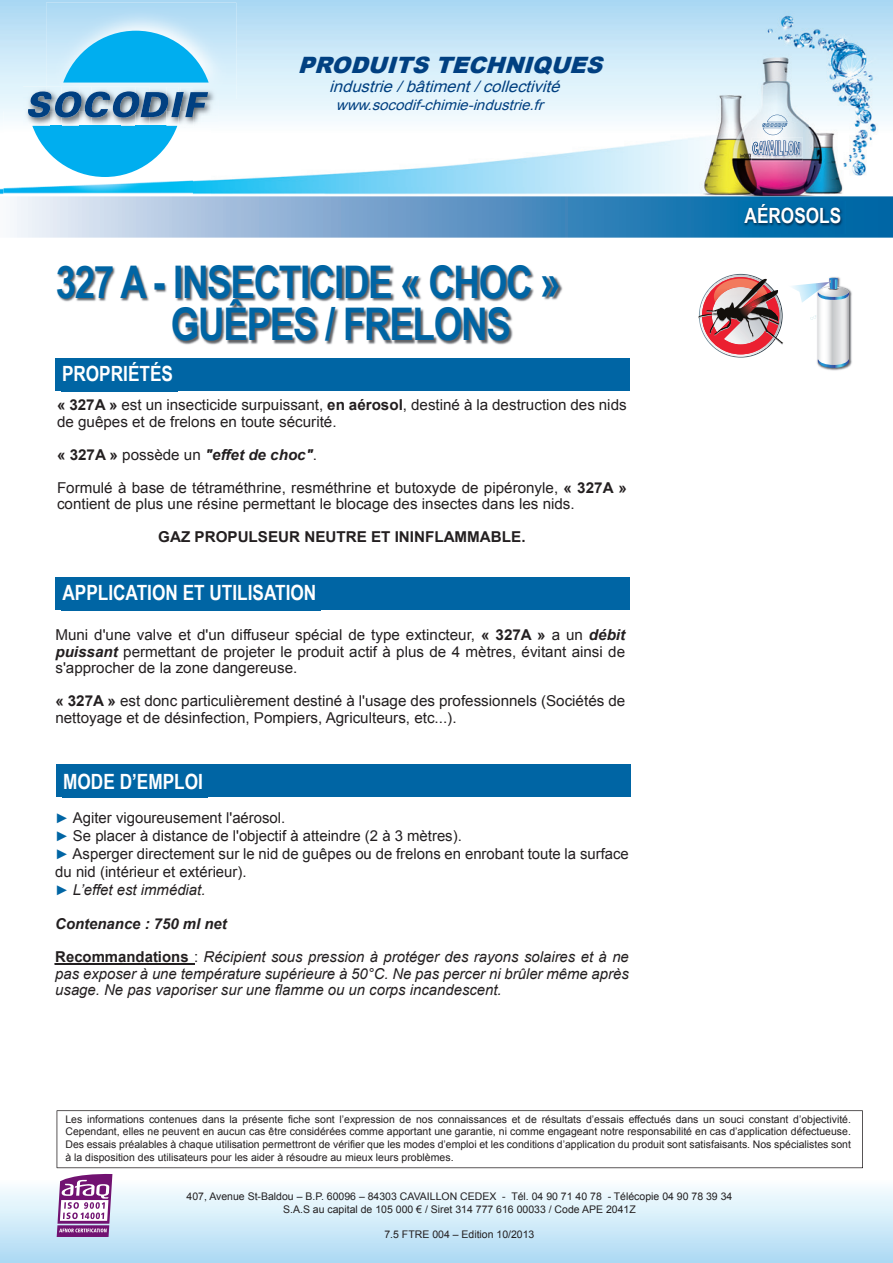
<style>
.page{position:relative;width:893px;height:1263px;background:#fff}
.page>*{position:absolute;margin:0;border:0;box-sizing:border-box;transform-origin:0 0}
.t1{font:700 45px/42px "Arial Narrow";letter-spacing:-.03em;color:#0065a4}
.t2{font:italic 900 22.5px "Arial";color:#014081}
.t3{font:700 21px "Arial Narrow";color:#fff}
.t4{font:italic 15.9px "Arial";color:#014081;scale:1.04 1}
.t5{font:15px/16.5px "Arial";color:#231f20}
.t6{font:italic 15px/16.5px "Arial";color:#231f20;text-align:justify}
.t7{font:italic 700 15px "Arial";color:#231f20}
.t8{font:700 15px "Arial";color:#231f20}
.t9{font:italic 14.4px "Arial";color:#014081;scale:1.04 1}
.t10{font:10.5px/12.6px "Arial";color:#231f20;text-align:center}
.s1{font-weight:700}
.s2{font-style:normal}
.s3{font-weight:400;font-style:normal}
.s4{font-weight:700;font-style:italic}
.s5{font-size:13.95px;color:#0065a4}
.s6{font-style:italic}
.s7{font-weight:700;font-style:normal}
</style>
<div class="page">
<img style="left:0;top:0;width:893px;height:48px">
<img style="left:0;top:48px;width:28px;height:147px">
<img style="left:210px;top:48px;width:683px;height:148px">
<img style="left:193px;top:179px;width:17px;height:15px">
<img style="left:751px;top:138px;width:52px;height:23px">
<svg style="left:752px;top:115px;width:48px;height:40px"></svg>
<img style="left:46px;top:3px;width:190px;height:96px">
<img style="left:4px;top:111px;width:189px;height:84px">
<img style="left:23px;top:86px;width:27px;height:42px">
<img style="left:50px;top:118px;width:41px;height:8px">
<img style="left:91px;top:118px;width:17px;height:8px">
<img style="left:108px;top:118px;width:72px;height:8px">
<img style="left:180px;top:87px;width:38px;height:40px">
<svg style="left:32px;top:126px;width:161px;height:51px"></svg>
<svg style="left:28px;top:31px;width:181px;height:87px;background:#67b6db"></svg>
<svg style="left:0;top:963px;width:893px;height:300px"></svg>
<svg style="left:57px;top:1110px;width:806px;height:58px"></svg>
<svg style="left:14px;top:196px;width:879px;height:42px;background:#70a3cc"></svg>
<img style="left:738px;top:202px;width:108px;height:32px">
<img style="left:822px;top:289px;width:30px;height:82px">
<div style="left:55px;top:577px;width:574px;height:33px;background:#0065a4"></div>
<img style="left:62px;top:610px;width:259px;height:1px">
<div style="left:55px;top:358px;width:574px;height:33px;background:#0065a4"></div>
<img style="left:61px;top:391px;width:116px;height:1px">
<img style="left:57px;top:266px;width:506px;height:79px">
<div style="left:56px;top:764px;width:574px;height:33px;background:#0065a4"></div>
<img style="left:62px;top:797px;width:145px;height:1px">
<svg style="left:55px;top:963px;width:140px;height:2px"></svg>
<svg style="left:698px;top:274px;width:151px;height:94px"></svg>
<svg style="left:57px;top:1173px;width:55px;height:64px"></svg>
<img style="left:758px;top:140px;width:36px;height:15px">
<h2 class="t2" style="left:298px;top:49px;width:314px">PRODUITSTECHNIQUES</h2>
<p class="t4" style="left:329px;top:76px;width:229px">industrie/bâtiment/collectivité</p>
<p class="t9" style="left:336px;top:95px;width:206px">www.socodif-chimie-industrie.fr</p>
<h1 class="t1" style="left:171px;top:259px;width:391px;text-indent:-115px">327 A - INSECTICIDE « CHOC »<br>GUÊPES / FRELONS</h1>
<h3 class="t3" style="left:62px;top:358px;width:113px">PROPRIÉTÉS</h3>
<p class="t5" style="left:57px;top:397px;width:571px"><span class="s1">« 327A »</span> est un insecticide surpuissant, <span class="s1">en aérosol</span>, destiné à la destruction des nids de guêpes et de frelons en toute sécurité.</p>
<p class="t7" style="left:57px;top:444px;width:262px"><span class="s2">« 327A »</span> <span class="s3">possède un</span> "effet de choc"<span class="s3">.</span></p>
<p class="t5" style="left:57px;top:479px;width:571px">Formulé à base de tétraméthrine, resméthrine et butoxyde de pipéronyle, <span class="s1">« 327A » </span>contient de plus une résine permettant le blocage des insectes dans les nids.</p>
<p class="t8" style="left:158px;top:527px;width:369px">GAZ PROPULSEUR NEUTRE ET ININFLAMMABLE.</p>
<h3 class="t3" style="left:62px;top:577px;width:255px">APPLICATION ET UTILISATION</h3>
<p class="t5" style="left:55px;top:627px;width:571px;text-align:justify">Muni d'une valve et d'un diffuseur spécial de type extincteur, <span class="s1">« 327A »</span> a un <span class="s4">débit puissant</span> permettant de projeter le produit actif à plus de 4 mètres, évitant ainsi de s'approcher de la zone dangereuse.</p>
<p class="t5" style="left:55px;top:693px;width:571px"><span class="s1">« 327A »</span> est donc particulièrement destiné à l'usage des professionnels (Sociétés de nettoyage et de désinfection, Pompiers, Agriculteurs, etc...).</p>
<h3 class="t3" style="left:63px;top:765px;width:141px">MODE D’EMPLOI</h3>
<p class="t5" style="left:55px;top:809px;width:575px;line-height:18px"><span class="s5">►</span> Agiter vigoureusement l'aérosol.<br><span class="s5">►</span> Se placer à distance de l'objectif à atteindre (2 à 3 mètres).<br><span class="s5">►</span> Asperger directement sur le nid de guêpes ou de frelons en enrobant toute la surface du nid (intérieur et extérieur).<br><span class="s5">►</span> <span class="s6">L’effet est immédiat.</span></p>
<p class="t7" style="left:55px;top:914px;width:173px">Contenance : 750 ml net</p>
<p class="t6" style="left:55px;top:949px;width:575px"><span class="s7">Recommandations</span> <span class="s2">:</span> Récipient sous pression à protéger des rayons solaires et à ne pas exposer à une température supérieure à 50°C. Ne pas percer ni brûler même après usage. Ne pas vaporiser sur une flamme ou un corps incandescent.</p>
<h3 class="t3" style="left:745px;top:200px;width:98px">AÉROSOLS</h3>
<p class="t10" style="left:65px;top:1113px;width:787px;text-align:justify">Les informations contenues dans la présente fiche sont l’expression de nos connaissances et de résultats d’essais effectués dans un souci constant d’objectivité.<br>Cependant, elles ne peuvent en aucun cas être considérées comme apportant une garantie, ni comme engageant notre responsabilité en cas d’application défectueuse.<br>Des essais préalables à chaque utilisation permettront de vérifier que les modes d’emploi et les conditions d’application du produit sont satisfaisants. Nos spécialistes sont à la disposition des utilisateurs pour les aider à résoudre au mieux leurs problèmes.</p>
<p class="t10" style="left:187px;top:1190px;width:547px">407, Avenue St-Baldou – B.P. 60096 – 84303 CAVAILLON CEDEX - Tél. 04 90 71 40 78 - Télécopie 04 90 78 39 34<br>S.A.S au capital de 105 000 € / Siret 314 777 616 00033 / Code APE 2041Z</p>
<p class="t10" style="left:384px;top:1228px;width:152px">7.5 FTRE 004 – Edition 10/2013</p>
</div>
